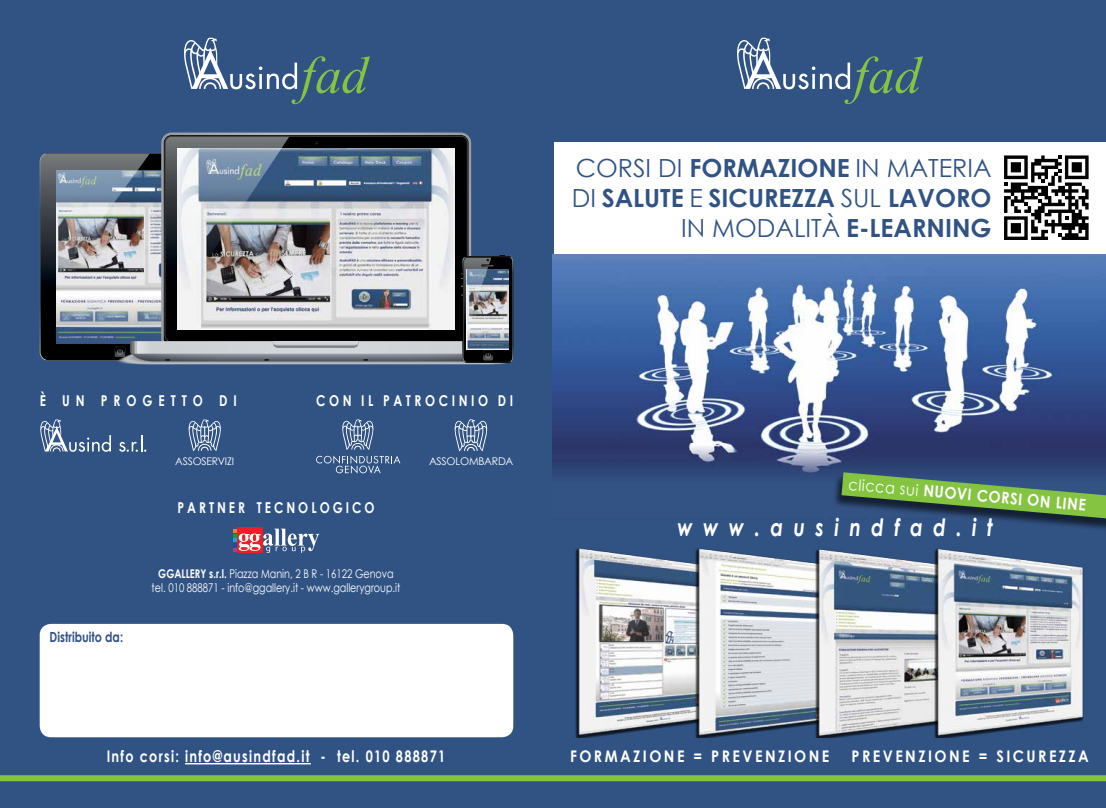
<style>
.page{position:relative;width:1106px;height:808px;background:#fff}
.page>*{position:absolute;margin:0;border:0;box-sizing:border-box;transform-origin:0 0}
.t1{font:700 25px/30px "Century Gothic";color:#315384;text-align:right}
.t2{font:italic 700 24px "Century Gothic";letter-spacing:.54em;color:#fff;scale:.8 1}
.t3{font:700 16px "Century Gothic";letter-spacing:.17em;color:#fff;scale:.9 1}
.t4{font:700 16px "Century Gothic";letter-spacing:.1em;color:#fff;scale:.8 1}
.t5{font:700 15px "Century Gothic";letter-spacing:.25em;color:#fff;scale:.8 1}
.t6{font:700 15px "Century Gothic";letter-spacing:.3em;color:#fff;scale:.8 1}
.t7{font:700 15px "Century Gothic";letter-spacing:.5em;color:#fff;scale:.8 1}
.t8{font:700 14px "Century Gothic";color:#315384;scale:.8 1}
.t9{font:12px/14.4px "Century Gothic";color:#fff;text-align:center;scale:.8 1}
.t10{font:10.6px "Century Gothic";letter-spacing:-.02em;color:#fff}
.t11{font:10.5px "Century Gothic";letter-spacing:-.02em;color:#fff}
.s1{font-weight:400}
.s2{font-weight:700}
.s3{font-style:inherit}
</style>
<div class="page">
<div style="left:553px;top:454px;width:553px;height:354px;background:#315384"></div>
<div style="left:0;top:0;width:553px;height:808px;background:#315384"></div>
<img style="left:552px;top:254px;width:554px;height:222px">
<div style="left:0;top:775px;width:1106px;height:6px;background:#85c441"></div>
<hr style="left:185px;top:763px;width:126px;height:1px;background:#fff">
<svg style="left:342px;top:419px;width:32px;height:31px"></svg>
<svg style="left:316px;top:456px;width:84px;height:18px"></svg>
<svg style="left:119px;top:435px;width:27px;height:17px"></svg>
<svg style="left:40px;top:419px;width:71px;height:33px"></svg>
<svg style="left:454px;top:419px;width:34px;height:32px"></svg>
<svg style="left:188px;top:419px;width:33px;height:32px"></svg>
<div style="left:237px;top:528px;width:25px;height:25px;background:#ec1e26"></div>
<svg style="left:234px;top:529px;width:85px;height:24px"></svg>
<img style="left:575px;top:548px;width:110px;height:189px">
<img style="left:685px;top:548px;width:120px;height:189px">
<img style="left:805px;top:549px;width:119px;height:188px">
<img style="left:924px;top:548px;width:160px;height:189px">
<div style="left:553px;top:0;width:553px;height:142px;background:#315384"></div>
<svg style="left:1004px;top:155px;width:84px;height:85px"></svg>
<svg style="left:737px;top:38px;width:186px;height:66px"></svg>
<div style="left:40px;top:624px;width:473px;height:113px;background:#fff;border-radius:11px"></div>
<svg style="left:184px;top:38px;width:186px;height:66px"></svg>
<div style="left:832px;top:474px;width:274px;height:58px;background:#000;opacity:.6"></div>
<svg style="left:841px;top:472px;width:265px;height:46px"></svg>
<img style="left:40px;top:137px;width:473px;height:228px">
<h1 class="t1" style="left:572px;top:152px;width:421px"><span class="s1">CORSI DI</span> FORMAZIONE <span class="s1">IN MATERIA<br>DI</span> SALUTE <span class="s1">E</span> SICUREZZA <span class="s1">SUL</span> LAVORO<br><span class="s1">IN MODALITÀ</span> E-LEARNING</h1>
<p class="t7" style="left:40px;top:389px;width:248px">È UN PROGETTO DI</p>
<p class="t6" style="left:316px;top:389px;width:248px">CON IL PATROCINIO DI</p>
<p class="t11" style="left:175px;top:454px;width:60px">ASSOSERVIZI</p>
<p class="t10" style="left:429px;top:454px;width:86px">ASSOLOMBARDA</p>
<p class="t5" style="left:177px;top:496px;width:248px">PARTNER TECNOLOGICO</p>
<p class="t8" style="left:50px;top:626px;width:93px">Distribuito da:</p>
<p class="t9" style="left:152px;top:566px;width:312px"><span class="s2">GGALLERY s.r.l.</span> Piazza Manin, 2 B R - 16122 Genova tel. 010 888871 - info@ggallery.it - www.gallerygroup.it</p>
<h3 class="t4" style="left:107px;top:744px;width:425px">Info corsi: info@ausindfad.it - tel. 010 888871</h3>
<h3 class="t3" style="left:849px;top:472px;width:266px;rotate:5deg"><span class="s1">clicca sui</span> NUOVI CORSI ON LINE</h3>
<h2 class="t2" style="left:677px;top:509px;width:396px">www.ausindfad.it</h2>
<h3 class="t3" style="left:570px;top:744px;width:290px">FORMAZIONE <span class="s3">=</span> PREVENZIONE</h3>
<h3 class="t3" style="left:851px;top:744px;width:265px">PREVENZIONE = SICUREZZA</h3>
</div>
